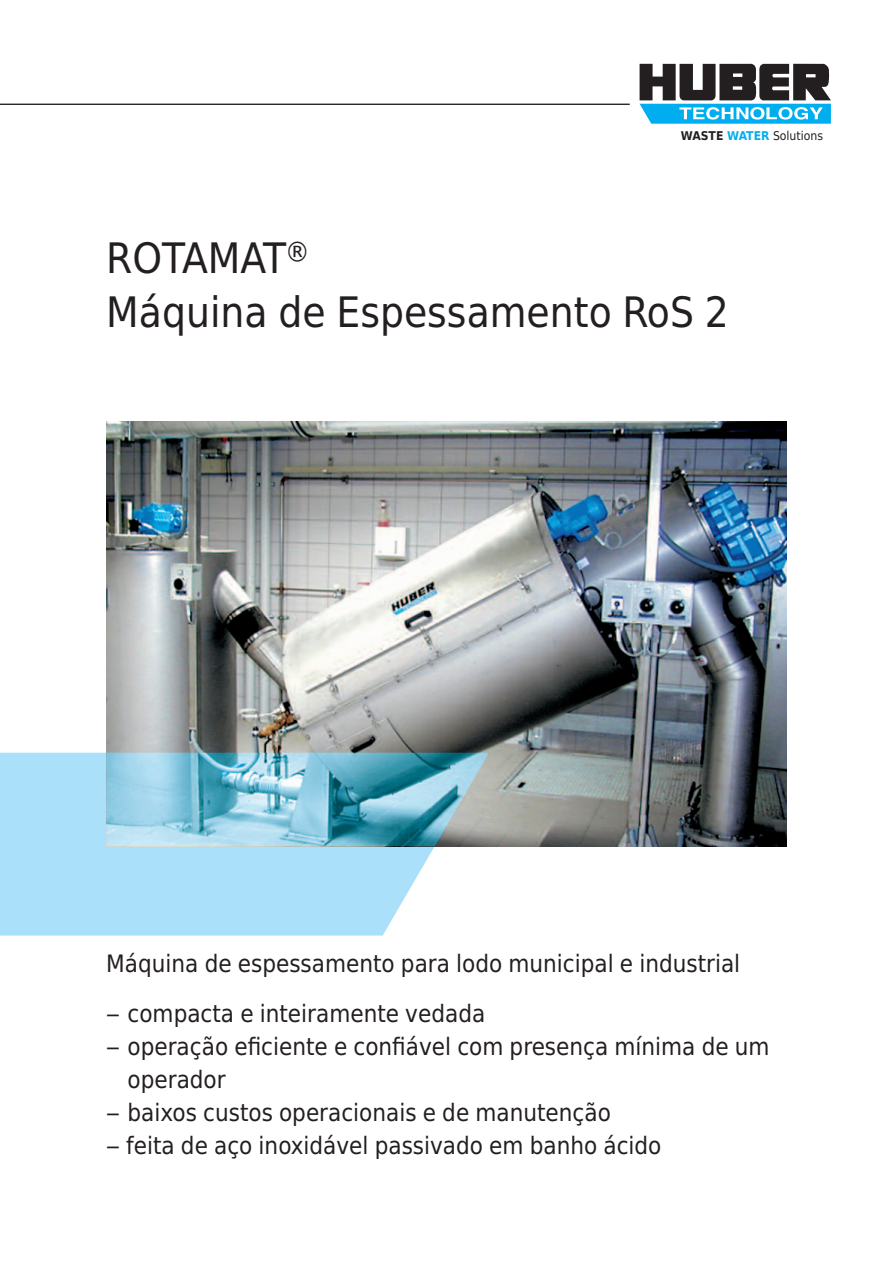
<style>
.page{position:relative;width:893px;height:1263px;background:#fff}
.page>*{position:absolute;margin:0;border:0;box-sizing:border-box;transform-origin:0 0}
.t1{font:42px/54px "Huber Tec";color:#231f20}
.t2{font:24px/33px "Huber Tec";color:#231f20}
.t3{font:12.15px "Huber Tec";color:#231f20}
.s1{font-weight:700}
.s2{font-weight:700;color:#00aeef}
</style>
<div class="page">
<svg style="left:640px;top:64px;width:191px;height:60px"></svg>
<hr style="left:0;top:104px;width:630px;height:1px;background:#231f20">
<svg style="left:0;top:753px;width:489px;height:182px;background:#b5e3f9"></svg>
<img style="left:106px;top:421px;width:681px;height:425px">
<img style="left:106px;top:753px;width:383px;height:93px">
<p class="t3" style="left:681px;top:126px;width:144px"><span class="s1">WASTE</span> <span class="s2">WATER</span> Solutions</p>
<h1 class="t1" style="left:106px;top:232px;width:624px">ROTAMAT®<br>Máquina de Espessamento RoS 2</h1>
<p class="t2" style="left:106px;top:947px;width:635px">Máquina de espessamento para lodo municipal e industrial</p>
<p class="t2" style="left:106px;top:997px;width:380px">– compacta e inteiramente vedada</p>
<p class="t2" style="left:128px;top:1030px;width:643px;text-indent:-21px">– operação eficiente e confiável com presença mínima de um operador</p>
<p class="t2" style="left:106px;top:1096px;width:506px">– baixos custos operacionais e de manutenção</p>
<p class="t2" style="left:106px;top:1129px;width:557px">– feita de aço inoxidável passivado em banho ácido</p>
</div>
